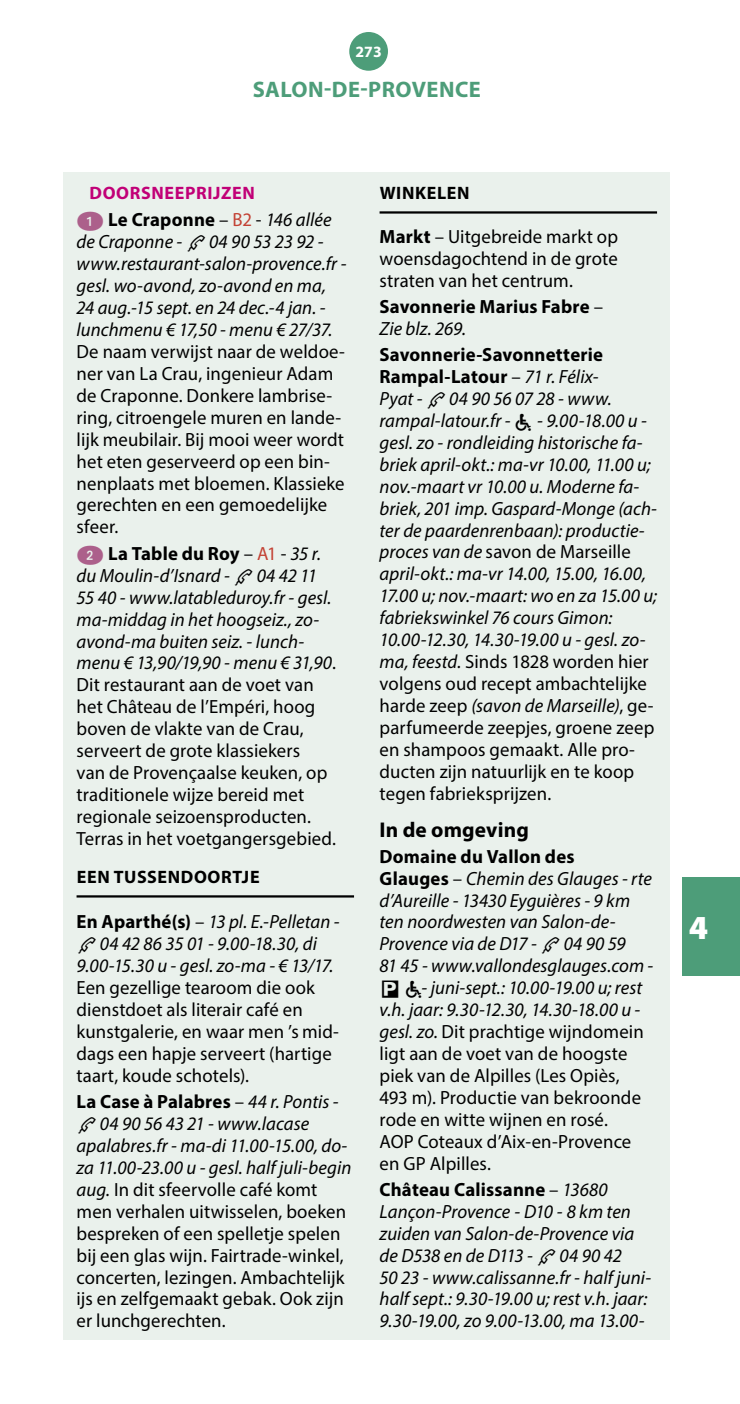
<style>
.page{position:relative;width:740px;height:1404px;background:#fff}
.page>*{position:absolute;margin:0;border:0;box-sizing:border-box;transform-origin:0 0}
.t1{font:900 33.75px "Myriad Pro";color:#fff}
.t2{font:700 22.5px "Myriad Pro";letter-spacing:.02em;color:#4d9d79}
.t3{font:700 21.38px "Myriad Pro";letter-spacing:.01em;color:#000}
.t4{font:italic 19.12px/21.8px "Myriad Pro";letter-spacing:.005em;color:#000}
.t5{font:19.12px/22.1px "Myriad Pro";letter-spacing:.01em;color:#000}
.t6{font:700 19.12px/21.8px "Myriad Pro";letter-spacing:.01em;color:#000}
.t7{font:700 18px "Myriad Pro";letter-spacing:.04em;color:#000}
.t8{font:700 18px "Myriad Pro";letter-spacing:.035em;color:#c10077}
.t9{font:700 15.75px "Myriad Pro";color:#fff}
.s1{font-family:"Pastilles.otf";font-style:normal;color:#ac608b}
.s2{font-weight:700;font-style:normal}
.s3{font-style:normal}
.s4{font-style:normal;color:#c34234}
.s5{font-family:"Michelin";font-style:normal}
.s6{font-family:"Pastilles.otf";color:#ac608b}
.s7{font-weight:700}
.s8{color:#c34234}
.s9{font-style:italic}
.s10{font-family:"Michelin"}
.s11{font-weight:400}
.s12{font-weight:400;font-style:italic}
</style>
<div class="page">
<div style="left:349px;top:32px;width:39px;height:39px;background:#4d9d79;border-radius:50%"></div>
<div style="left:682px;top:876px;width:58px;height:99px;background:#4d9d79"></div>
<div style="left:64px;top:172px;width:606px;height:1167px;background:#eaf1ec"></div>
<hr style="left:77px;top:895px;width:277px;height:2px;background:#000">
<hr style="left:379px;top:211px;width:278px;height:2px;background:#000">
<p class="t9" style="left:355px;top:42px;width:28px">273</p>
<p class="t2" style="left:253px;top:75px;width:230px">SALON-DE-PROVENCE</p>
<p class="t8" style="left:89px;top:181px;width:167px">DOORSNEEPRIJZEN</p>
<p class="t4" style="left:77px;top:208px;width:271px"><span class="s1">ā</span> <span class="s2">Le Craponne</span> <span class="s3">–</span> <span class="s4">B2</span> <span class="s3">-</span> 146 allée de Craponne - <span class="s5">t</span>04 90 53 23 92 - www.restaurant-salon-provence.fr - gesl. wo-avond, zo-avond en ma,<br>24 aug.-15 sept. en 24 dec.-4 jan. - lunchmenu € 17,50 - menu € 27/37.</p>
<p class="t5" style="left:77px;top:340px;width:270px">De naam verwijst naar de weldoe&shy;ner van La Crau, ingenieur Adam de Craponne. Donkere lambrise&shy;ring, citroengele muren en lande&shy;lijk meubilair. Bij mooi weer wordt het eten geserveerd op een bin&shy;nenplaats met bloemen. Klassieke gerechten en een gemoedelijke sfeer.</p>
<p class="t5" style="left:77px;top:542px;width:261px"><span class="s6">Ă</span> <span class="s7">La Table du Roy</span> – <span class="s8">A1</span> - <span class="s9">35 r. du Moulin-d’Isnard -</span> <span class="s10">t</span><span class="s9">04 42 11<br>55 40 - www.latableduroy.fr - gesl. ma-middag in het hoogseiz., zo&shy;avond-ma buiten seiz. - lunch&shy;menu € 13,90/19,90 - menu € 31,90</span>.<br>Dit restaurant aan de voet van het Château de l’Empéri, hoog boven de vlakte van de Crau, serveert de grote klassiekers<br>van de Provençaalse keuken, op traditionele wijze bereid met regionale seizoensproducten.<br>Terras in het voetgangersgebied.</p>
<p class="t7" style="left:77px;top:864px;width:184px">EEN TUSSENDOORTJE</p>
<p class="t4" style="left:77px;top:910px;width:264px"><span class="s2">En Aparthé(s)</span> <span class="s3">–</span> 13 pl. E.-Pelletan - <span class="s5">t</span>04 42 86 35 01 - 9.00-18.30, di<br>9.00-15.30 u - gesl. zo-ma - € 13/17.</p>
<p class="t5" style="left:77px;top:975px;width:264px">Een gezellige tearoom die ook dienstdoet als literair café en kunstgalerie, en waar men ’s mid&shy;dags een hapje serveert (hartige taart, koude schotels).</p>
<p class="t5" style="left:77px;top:1089px;width:276px"><span class="s7">La Case à Palabres</span> – <span class="s9">44 r. Pontis - </span><span class="s10">t</span><span class="s9">04 90 56 43 21 - www.lacase apalabres.fr - ma-di 11.00-15.00, do&shy;za 11.00-23.00 u - gesl. half juli-begin aug.</span> In dit sfeervolle café komt men verhalen uitwisselen, boeken bespreken of een spelletje spelen bij een glas wijn. Fairtrade-winkel, concerten, lezingen. Ambachtelijk ijs en zelfgemaakt gebak. Ook zijn er lunchgerechten.</p>
<p class="t7" style="left:380px;top:181px;width:91px">WINKELEN</p>
<p class="t5" style="left:379px;top:226px;width:240px;text-align:justify"><span class="s7">Markt</span> – Uitgebreide markt op woensdagochtend in de grote straten van het centrum.</p>
<p class="t6" style="left:379px;top:295px;width:225px">Savonnerie Marius Fabre <span class="s11">–<br></span><span class="s12">Zie blz. 269.</span></p>
<p class="t4" style="left:379px;top:343px;width:279px"><span class="s2">Savonnerie-Savonnetterie Rampal-Latour</span> <span class="s3">–</span> 71 r. Félix-<br>Pyat - <span class="s5">t</span>04 90 56 07 28 - www. rampal-latour.fr - <span class="s5">j</span> - 9.00-18.00 u - gesl. zo - rondleiding historische fa&shy;briek april-okt.: ma-vr 10.00, 11.00 u; nov.-maart vr 10.00 u. Moderne fa&shy;briek, 201 imp. Gaspard-Monge (ach&shy;ter de paardenrenbaan): productie&shy;proces van de <span class="s3">savon de Marseille </span>april-okt.: ma-vr 14.00, 15.00, 16.00, 17.00 u; nov.-maart: wo en za 15.00 u; fabriekswinkel 76 cours Gimon:<br>10.00-12.30, 14.30-19.00 u - gesl. zo&shy;ma, feestd. <span class="s3">Sinds 1828 worden hier volgens oud recept ambachtelijke harde zeep</span> (savon de Marseille)<span class="s3">, ge&shy;parfumeerde zeepjes, groene zeep en shampoos gemaakt. Alle pro&shy;ducten zijn natuurlijk en te koop tegen fabrieksprijzen.</span></p>
<p class="t3" style="left:379px;top:815px;width:151px">In de omgeving</p>
<p class="t4" style="left:379px;top:844px;width:275px"><span class="s2">Domaine du Vallon des<br>Glauges</span> <span class="s3">–</span> Chemin des Glauges - rte d’Aureille - 13430 Eyguières - 9 km ten noordwesten van Salon-de-<br>Provence via de D17 - <span class="s5">t</span>04 90 59<br>81 45 - www.vallondesglauges.com - <span class="s5">õ j</span>- juni-sept.: 10.00-19.00 u; rest v.h. jaar: 9.30-12.30, 14.30-18.00 u - gesl. zo. <span class="s3">Dit prachtige wijndomein ligt aan de voet van de hoogste piek van de Alpilles (Les Opiès,<br>493 m). Productie van bekroonde rode en witte wijnen en rosé.<br>AOP Coteaux d’Aix-en-Provence en GP Alpilles.</span></p>
<p class="t4" style="left:379px;top:1177px;width:273px"><span class="s2">Château Calissanne</span> <span class="s3">–</span> 13680<br>Lançon-Provence - D10 - 8 km ten zuiden van Salon-de-Provence via de D538 en de D113 - <span class="s5">t</span>04 90 42<br>50 23 - www.calissanne.fr - half juni&shy;half sept.: 9.30-19.00 u; rest v.h. jaar:<br>9.30-19.00, zo 9.00-13.00, ma 13.00-</p>
<h1 class="t1" style="left:689px;top:904px;width:21px">4</h1>
</div>
